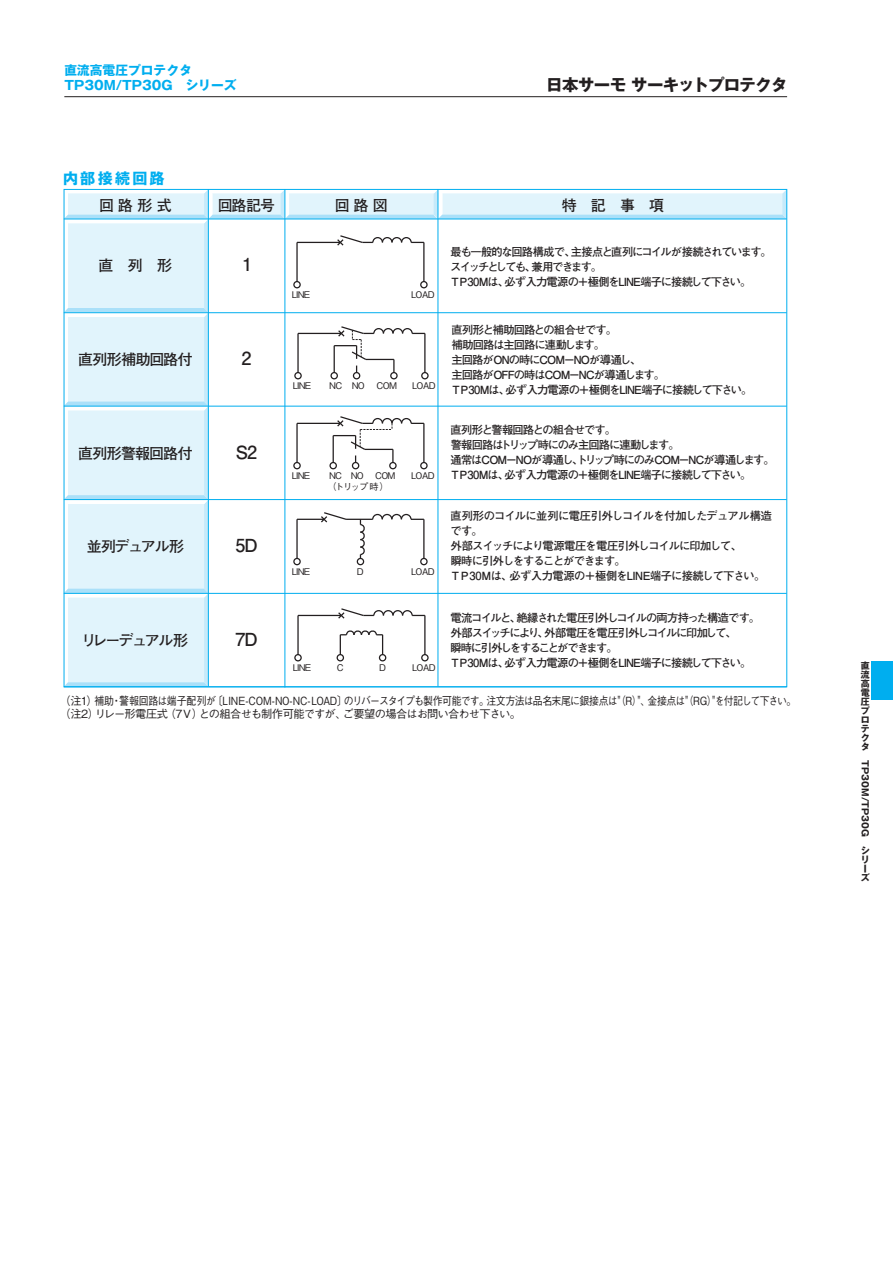
<style>
.page{position:relative;width:893px;height:1263px;background:#fff}
.page>*{position:absolute;margin:0;border:0;box-sizing:border-box;transform-origin:0 0}
.t1{font:700 18px "Futo Go B101 Pro";color:#231f20}
.t2{font:700 16.5px "Gothic MB101 Pro";letter-spacing:-.045em;color:#231f20}
.t3{font:700 15px "Futo Go B101 Pro";letter-spacing:-.065em;color:#231f20}
.t4{font:700 15px "Futo Go B101 Pro";letter-spacing:-.045em;color:#231f20}
.t5{font:700 15px "Futo Go B101 Pro";letter-spacing:-.115em;color:#231f20}
.t6{font:700 15px "Gothic MB101 Pro";letter-spacing:.145em;color:#00aeef}
.t7{font:700 12.75px/15.3px "Gothic MB101 Pro";color:#00aeef}
.t8{font:700 11.25px/15px "Futo Go B101 Pro";letter-spacing:-.09em;color:#231f20}
.t9{font:500 11.25px "Gothic BBB Pro";letter-spacing:-.06em;color:#231f20}
.t10{font:700 11.25px/15px "Futo Go B101 Pro";letter-spacing:-.07em;color:#231f20}
.t11{font:700 11.25px/15px "Futo Go B101 Pro";letter-spacing:-.115em;color:#231f20}
.t12{font:700 11.25px/15px "Futo Go B101 Pro";letter-spacing:-.12em;color:#231f20}
.t13{font:500 11.25px "Gothic BBB Pro";letter-spacing:-.08em;color:#231f20;scale:.88 1}
.t14{font:500 11.25px "Gothic BBB Pro";letter-spacing:-.06em;color:#231f20;scale:.88 1}
.t15{font:500 9.15px "Gothic BBB Pro";letter-spacing:-.075em;color:#231f20}
.t16{font:700 9px/9px "Gothic MB101 Pro";color:#231f20;text-align:justify}
</style>
<div class="page">
<hr style="left:64px;top:687px;width:723px;height:1px;background:#00aeef">
<svg style="left:64px;top:189px;width:723px;height:498px"></svg>
<hr style="left:64px;top:96px;width:723px;height:1px;background:#231f20">
<div style="left:872px;top:661px;width:21px;height:39px;background:#00aeef"></div>
<p class="t7" style="left:64px;top:61px;width:174px">直流高電圧プロテクタ<br>TP30M/TP30G　シリーズ</p>
<h2 class="t2" style="left:546px;top:71px;width:242px">日本サーモ サーキットプロテクタ</h2>
<h3 class="t6" style="left:63px;top:165px;width:103px">内部接続回路</h3>
<h3 class="t3" style="left:99px;top:193px;width:74px">回 路 形 式</h3>
<h3 class="t3" style="left:99px;top:254px;width:75px">直　列　形</h3>
<h3 class="t4" style="left:78px;top:347px;width:116px">直列形補助回路付</h3>
<h3 class="t3" style="left:78px;top:441px;width:116px">直列形警報回路付</h3>
<h3 class="t3" style="left:87px;top:535px;width:99px">並列デュアル形</h3>
<h3 class="t5" style="left:81px;top:628px;width:108px">リレーデュアル形</h3>
<h3 class="t3" style="left:218px;top:193px;width:59px">回路記号</h3>
<h1 class="t1" style="left:242px;top:250px;width:12px">1</h1>
<h1 class="t1" style="left:242px;top:344px;width:12px">2</h1>
<h1 class="t1" style="left:236px;top:437px;width:23px">S2</h1>
<h1 class="t1" style="left:236px;top:531px;width:24px">5D</h1>
<h1 class="t1" style="left:236px;top:625px;width:24px">7D</h1>
<h3 class="t3" style="left:335px;top:193px;width:54px">回 路 図</h3>
<h3 class="t3" style="left:562px;top:193px;width:104px">特　記　事　項</h3>
<p class="t11" style="left:449px;top:243px;width:324px">最も一般的な回路構成で、主接点と直列にコイルが接続されています。スイッチとしても、兼用できます。<br>ＴＰ30Ｍは、必ず入力電源の＋極側をLINE端子に接続して下さい。</p>
<p class="t8" style="left:450px;top:321px;width:303px">直列形と補助回路との組合せです。<br>補助回路は主回路に連動します。<br>主回路がONの時にCOM－NOが導通し、<br>主回路がOFFの時はCOM－NCが導通します。<br>ＴＰ30Ｍは、必ず入力電源の＋極側をLINE端子に接続して下さい。</p>
<p class="t8" style="left:449px;top:421px;width:327px">直列形と警報回路との組合せです。<br>警報回路はトリップ時にのみ主回路に連動します。<br>通常はCOM－NOが導通し、トリップ時にのみCOM－NCが導通します。<br>ＴＰ30Ｍは、必ず入力電源の＋極側をLINE端子に接続して下さい。</p>
<p class="t10" style="left:450px;top:507px;width:324px">直列形のコイルに並列に電圧引外しコイルを付加したデュアル構造です。<br>外部スイッチにより電源電圧を電圧引外しコイルに印加して、<br>瞬時に引外しをすることができます。<br>ＴＰ30Ｍは、必ず入力電源の＋極側をLINE端子に接続して下さい。</p>
<p class="t12" style="left:450px;top:608px;width:311px">電流コイルと、絶縁された電圧引外しコイルの両方持った構造です。外部スイッチにより、外部電圧を電圧引外しコイルに印加して、<br>瞬時に引外しをすることができます。</p>
<p class="t15" style="left:292px;top:287px;width:20px">LINE</p>
<p class="t15" style="left:411px;top:287px;width:25px">LOAD</p>
<p class="t15" style="left:293px;top:378px;width:20px">LINE</p>
<p class="t15" style="left:329px;top:378px;width:37px">NC NO</p>
<p class="t15" style="left:377px;top:378px;width:22px">COM</p>
<p class="t15" style="left:412px;top:378px;width:25px">LOAD</p>
<p class="t15" style="left:292px;top:468px;width:20px">LINE</p>
<p class="t15" style="left:329px;top:468px;width:68px">NC NO COM</p>
<p class="t15" style="left:411px;top:468px;width:25px">LOAD</p>
<p class="t15" style="left:327px;top:479px;width:63px">（トリップ時）</p>
<p class="t15" style="left:292px;top:564px;width:20px">LINE</p>
<p class="t15" style="left:357px;top:564px;width:8px">D</p>
<p class="t15" style="left:411px;top:564px;width:25px">LOAD</p>
<p class="t15" style="left:293px;top:660px;width:20px">LINE</p>
<p class="t15" style="left:337px;top:660px;width:8px">C</p>
<p class="t15" style="left:379px;top:660px;width:8px">D</p>
<p class="t8" style="left:412px;top:653px;width:341px"><sub>LOAD</sub> ＴＰ30Ｍは、必ず入力電源の＋極側をLINE端子に接続して下さい。</p>
<p class="t9" style="left:60px;top:692px;width:574px">（注1）補助・警報回路は端子配列が〔LINE-COM-NO-NC-LOAD〕のリバースタイプも製作可能です。注文方法は品名末尾に銀接点は（R</p>
<p class="t13" style="left:617px;top:692px;width:205px">" ）"、金接点は（RG）"を付記して下さい。</p>
<p class="t14" style="left:685px;top:692px;width:6px">"</p>
<p class="t9" style="left:60px;top:705px;width:463px">（注2）リレー形電圧式（7Ｖ）との組合せも制作可能ですが、ご要望の場合はお問い合わせ下さい。</p>
<p class="t16" style="left:861px;top:660px;width:10px">直流高電圧プロテクタ</p>
<p class="t16" style="left:871px;top:760px;width:78px;rotate:90deg">TP30M/TP30G</p>
<p class="t16" style="left:861px;top:845px;width:10px;text-align:left">シリーズ</p>
</div>
